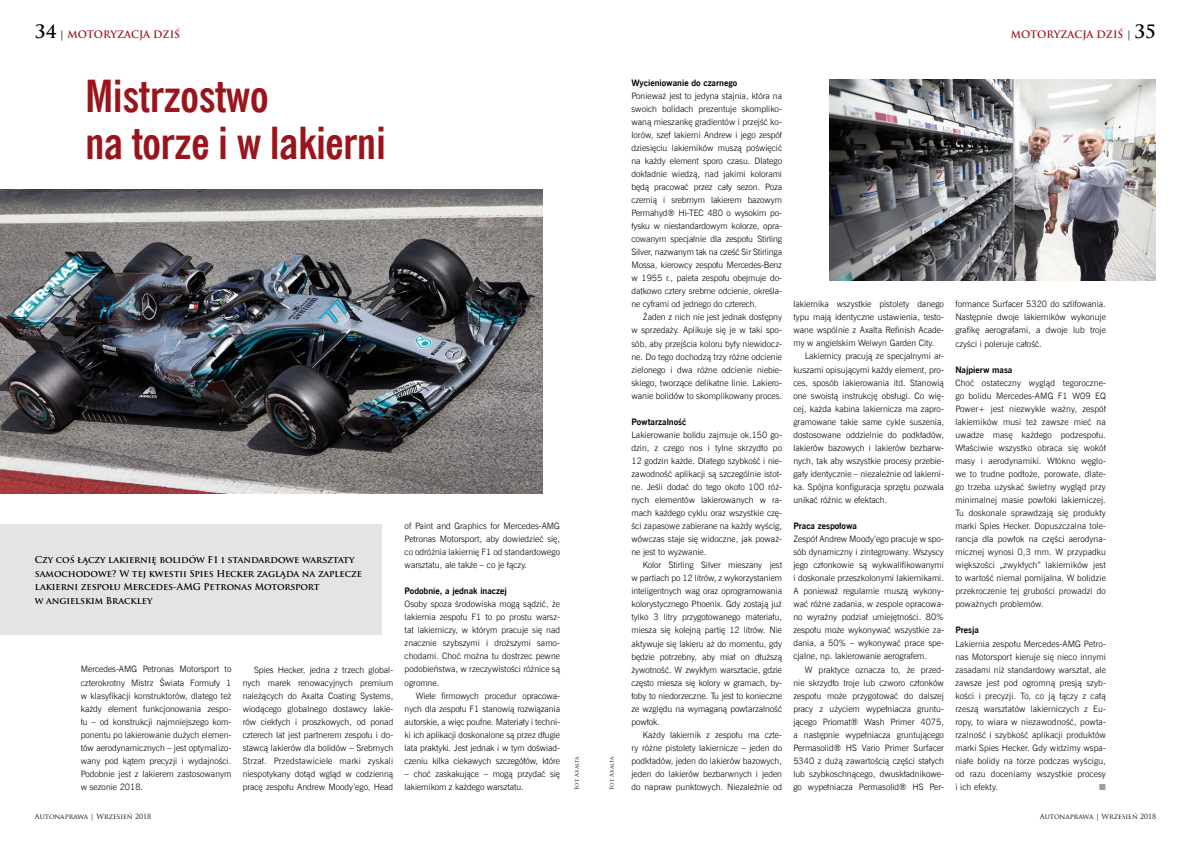
<style>
.page{position:relative;width:1191px;height:842px;background:#fff}
.page>*{position:absolute;margin:0;border:0;box-sizing:border-box;transform-origin:0 0}
.t1{font:700 44px/47px "News Goth Cn EU";letter-spacing:-.01em;color:#9a141c}
.t2{font:700 10px "Trajan Pro";color:#9a141c}
.t3{font:700 9.2px/13.5px "Trajan Pro";letter-spacing:-.01em;color:#000}
.t4{font:8.8px/13px "News Goth Lt EU";color:#000;text-align:justify}
.t5{font:700 8.8px "News Goth EU";color:#000}
.t6{font:8.8px "Zapf Dingbats ITC";color:#9c9e9f}
.t7{font:7px "Trajan Pro";color:#000}
.t8{font:5.5px "Trajan Pro";letter-spacing:-.025em;color:#000}
.s1{font-size:18px;color:#000}
.s2{color:#000}
.s3{font-weight:400;color:#000}
</style>
<div class="page">
<div style="left:0;top:525px;width:381px;height:110px;background:#e3e4e4"></div>
<img style="left:0;top:190px;width:542px;height:303px">
<img style="left:829px;top:79px;width:326px;height:202px">
<p class="t2" style="left:35px;top:28px;width:147px"><span class="s1">34</span> <span class="s2">|</span> MOTORYZACJA DZIŚ</p>
<h1 class="t1" style="left:85px;top:73px;width:302px">Mistrzostwo<br>na torze i w lakierni</h1>
<p class="t3" style="left:35px;top:553px;width:329px">Czy coś łączy lakiernię bolidów F1 i standardowe warsztaty samochodowe? W tej kwestii Spies Hecker zagląda na zaplecze lakierni zespołu Mercedes-AMG Petronas Motorsport<br>w angielskim Brackley</p>
<p class="t4" style="left:81px;top:663px;width:152px">Mercedes-AMG Petronas Motorsport to czterokrotny Mistrz Świata Formuły 1 w klasyfikacji konstruktorów, dlatego też każdy element funkcjonowania zespo&shy;łu – od konstrukcji najmniejszego kom&shy;ponentu po lakierowanie dużych elemen&shy;tów aerodynamicznych – jest optymalizo&shy;wany pod kątem precyzji i wydajności.<br>Podobnie jest z lakierem zastosowanym w sezonie 2018.</p>
<p class="t7" style="left:35px;top:812px;width:118px">Autonaprawa | Wrzesień 2018</p>
<p class="t4" style="left:243px;top:663px;width:152px;text-indent:11px">Spies Hecker, jedna z trzech global&shy;nych marek renowacyjnych premium należących do Axalta Coating Systems, wiodącego globalnego dostawcy lakie&shy;rów ciekłych i proszkowych, od ponad czterech lat jest partnerem zespołu i do&shy;stawcą lakierów dla bolidów – Srebrnych Strzał. Przedstawiciele marki zyskali niespotykany dotąd wgląd w codzienną pracę zespołu Andrew Moody’ego, Head</p>
<p class="t4" style="left:405px;top:519px;width:157px">of Paint and Graphics for Mercedes-AMG Petronas Motorsport, aby dowiedzieć się, co odróżnia lakiernię F1 od standardowego warsztatu, ale także – co je łączy.</p>
<p class="t5" style="left:405px;top:585px;width:104px">Podobnie, a jednak inaczej</p>
<p class="t4" style="left:405px;top:598px;width:157px">Osoby spoza środowiska mogą sądzić, że lakiernia zespołu F1 to po prostu warsz&shy;tat lakierniczy, w którym pracuje się nad znacznie szybszymi i droższymi samo&shy;chodami. Choć można tu dostrzec pewne podobieństwa, w rzeczywistości różnice są ogromne.</p>
<p class="t4" style="left:405px;top:689px;width:157px;text-indent:11px">Wiele firmowych procedur opracowa&shy;nych dla zespołu F1 stanowią rozwiązania autorskie, a więc poufne. Materiały i techni&shy;ki ich aplikacji doskonalone są przez długie lata praktyki. Jest jednak i w tym doświad&shy;czeniu kilka ciekawych szczegółów, które</p>
<p class="t4" style="left:405px;top:767px;width:157px">– choć zaskakujące – mogą przydać się lakiernikom z każdego warsztatu.</p>
<p class="t8" style="left:573px;top:790px;width:35px;rotate:-90deg">Fot. Axalta</p>
<p class="t8" style="left:608px;top:790px;width:35px;rotate:-90deg">Fot. Axalta</p>
<p class="t2" style="left:1010px;top:28px;width:147px">MOTORYZACJA DZIŚ <span class="s3">|</span> <span class="s1">35</span></p>
<p class="t5" style="left:631px;top:77px;width:107px">Wycieniowanie do czarnego</p>
<p class="t4" style="left:631px;top:89px;width:152px">Ponieważ jest to jedyna stajnia, która na swoich bolidach prezentuje skompliko&shy;waną mieszankę gradientów i przejść ko&shy;lorów, szef lakierni Andrew i jego zespół dziesięciu lakierników muszą poświęcić na każdy element sporo czasu. Dlatego dokładnie wiedzą, nad jakimi kolorami będą pracować przez cały sezon. Poza czernią i srebrnym lakierem bazowym Permahyd® Hi-TEC 480 o wysokim po&shy;łysku w niestandardowym kolorze, opra&shy;cowanym specjalnie dla zespołu Stirling Silver, nazwanym tak na cześć Sir Stirlinga Mossa, kierowcy zespołu Mercedes-Benz w 1955 r., paleta zespołu obejmuje do&shy;datkowo cztery srebrne odcienie, określa&shy;ne cyframi od jednego do czterech.</p>
<p class="t4" style="left:631px;top:311px;width:152px;text-indent:11px">Żaden z nich nie jest jednak dostępny w sprzedaży. Aplikuje się je w taki spo&shy;sób, aby przejścia koloru były niewidocz&shy;ne. Do tego dochodzą trzy różne odcienie zielonego i dwa różne odcienie niebie&shy;skiego, tworzące delikatne linie. Lakiero&shy;wanie bolidów to skomplikowany proces.</p>
<p class="t5" style="left:631px;top:416px;width:56px">Powtarzalność</p>
<p class="t4" style="left:631px;top:428px;width:152px">Lakierowanie bolidu zajmuje ok.150 go&shy;dzin, z czego nos i tylne skrzydło po 12 godzin każde. Dlatego szybkość i nie&shy;zawodność aplikacji są szczególnie istot&shy;ne. Jeśli dodać do tego około 100 róż&shy;nych elementów lakierowanych w ra&shy;mach każdego cyklu oraz wszystkie czę&shy;ści zapasowe zabierane na każdy wyścig, wówczas staje się widoczne, jak poważ&shy;ne jest to wyzwanie.</p>
<p class="t4" style="left:631px;top:559px;width:152px;text-indent:11px">Kolor Stirling Silver mieszany jest w partiach po 12 litrów, z wykorzystaniem inteligentnych wag oraz oprogramowania kolorystycznego Phoenix. Gdy zostają już tylko 3 litry przygotowanego materiału, miesza się kolejną partię 12 litrów. Nie aktywuje się lakieru aż do momentu, gdy będzie potrzebny, aby miał on dłuższą żywotność. W zwykłym warsztacie, gdzie często miesza się kolory w gramach, by&shy;łoby to niedorzeczne. Tu jest to konieczne ze względu na wymaganą powtarzalność powłok.</p>
<p class="t4" style="left:631px;top:728px;width:152px;text-indent:11px">Każdy lakiernik z zespołu ma czte&shy;ry różne pistolety lakiernicze – jeden do podkładów, jeden do lakierów bazowych, jeden do lakierów bezbarwnych i jeden do napraw punktowych. Niezależnie od</p>
<p class="t4" style="left:793px;top:298px;width:152px">lakiernika wszystkie pistolety danego typu mają identyczne ustawienia, testo&shy;wane wspólnie z Axalta Refinish Acade&shy;my w angielskim Welwyn Garden City.</p>
<p class="t4" style="left:793px;top:350px;width:152px;text-indent:11px">Lakiernicy pracują ze specjalnymi ar&shy;kuszami opisującymi każdy element, pro&shy;ces, sposób lakierowania itd. Stanowią one swoistą instrukcję obsługi. Co wię&shy;cej, każda kabina lakiernicza ma zapro&shy;gramowane takie same cykle suszenia, dostosowane oddzielnie do podkładów, lakierów bazowych i lakierów bezbarw&shy;nych, tak aby wszystkie procesy przebie&shy;gały identycznie – niezależnie od lakierni&shy;ka. Spójna konfiguracja sprzętu pozwala unikać różnic w efektach.</p>
<p class="t5" style="left:793px;top:520px;width:65px">Praca zespołowa</p>
<p class="t4" style="left:793px;top:533px;width:152px">Zespół Andrew Moody’ego pracuje w spo&shy;sób dynamiczny i zintegrowany. Wszyscy jego członkowie są wykwalifikowanymi i doskonale przeszkolonymi lakiernikami.<br>A ponieważ regularnie muszą wykony&shy;wać różne zadania, w zespole opracowa&shy;no wyraźny podział umiejętności. 80% zespołu może wykonywać wszystkie za&shy;dania, a 50% – wykonywać prace spe&shy;cjalne, np. lakierowanie aerografem.</p>
<p class="t4" style="left:793px;top:663px;width:152px;text-indent:11px">W praktyce oznacza to, że przed&shy;nie skrzydło troje lub czworo członków zespołu może przygotować do dalszej pracy z użyciem wypełniacza gruntu&shy;jącego Priomat® Wash Primer 4075, a następnie wypełniacza gruntującego Permasolid® HS Vario Primer Surfacer 5340 z dużą zawartością części stałych lub szybkoschnącego, dwuskładnikowe&shy;go wypełniacza Permasolid® HS Per-</p>
<p class="t4" style="left:955px;top:298px;width:152px">formance Surfacer 5320 do szlifowania.<br>Następnie dwoje lakierników wykonuje grafikę aerografami, a dwoje lub troje czyści i poleruje całość.</p>
<p class="t5" style="left:955px;top:364px;width:59px">Najpierw masa</p>
<p class="t4" style="left:955px;top:376px;width:152px">Choć ostateczny wygląd tegoroczne&shy;go bolidu Mercedes-AMG F1 W09 EQ Power+ jest niezwykle ważny, zespół lakierników musi też zawsze mieć na uwadze masę każdego podzespołu.<br>Właściwie wszystko obraca się wokół masy i aerodynamiki. Włókno węglo&shy;we to trudne podłoże, porowate, dlate&shy;go trzeba uzyskać świetny wygląd przy minimalnej masie powłoki lakierniczej.<br>Tu doskonale sprawdzają się produkty marki Spies Hecker. Dopuszczalna tole&shy;rancja dla powłok na części aerodyna&shy;micznej wynosi 0,3 mm. W przypadku większości „zwykłych” lakierników jest to wartość niemal pomijalna. W bolidzie przekroczenie tej grubości prowadzi do poważnych problemów.</p>
<p class="t5" style="left:955px;top:625px;width:25px">Presja</p>
<p class="t4" style="left:955px;top:637px;width:152px">Lakiernia zespołu Mercedes-AMG Petro&shy;nas Motorsport kieruje się nieco innymi zasadami niż standardowy warsztat, ale zawsze jest pod ogromną presją szyb&shy;kości i precyzji. To, co ją łączy z całą rzeszą warsztatów lakierniczych z Eu&shy;ropy, to wiara w niezawodność, powta&shy;rzalność i szybkość aplikacji produktów marki Spies Hecker. Gdy widzimy wspa&shy;niałe bolidy na torze podczas wyścigu, od razu doceniamy wszystkie procesy i ich efekty.</p>
<p class="t6" style="left:1099px;top:783px;width:8px">■</p>
<p class="t7" style="left:1040px;top:812px;width:118px">Autonaprawa | Wrzesień 2018</p>
</div>
